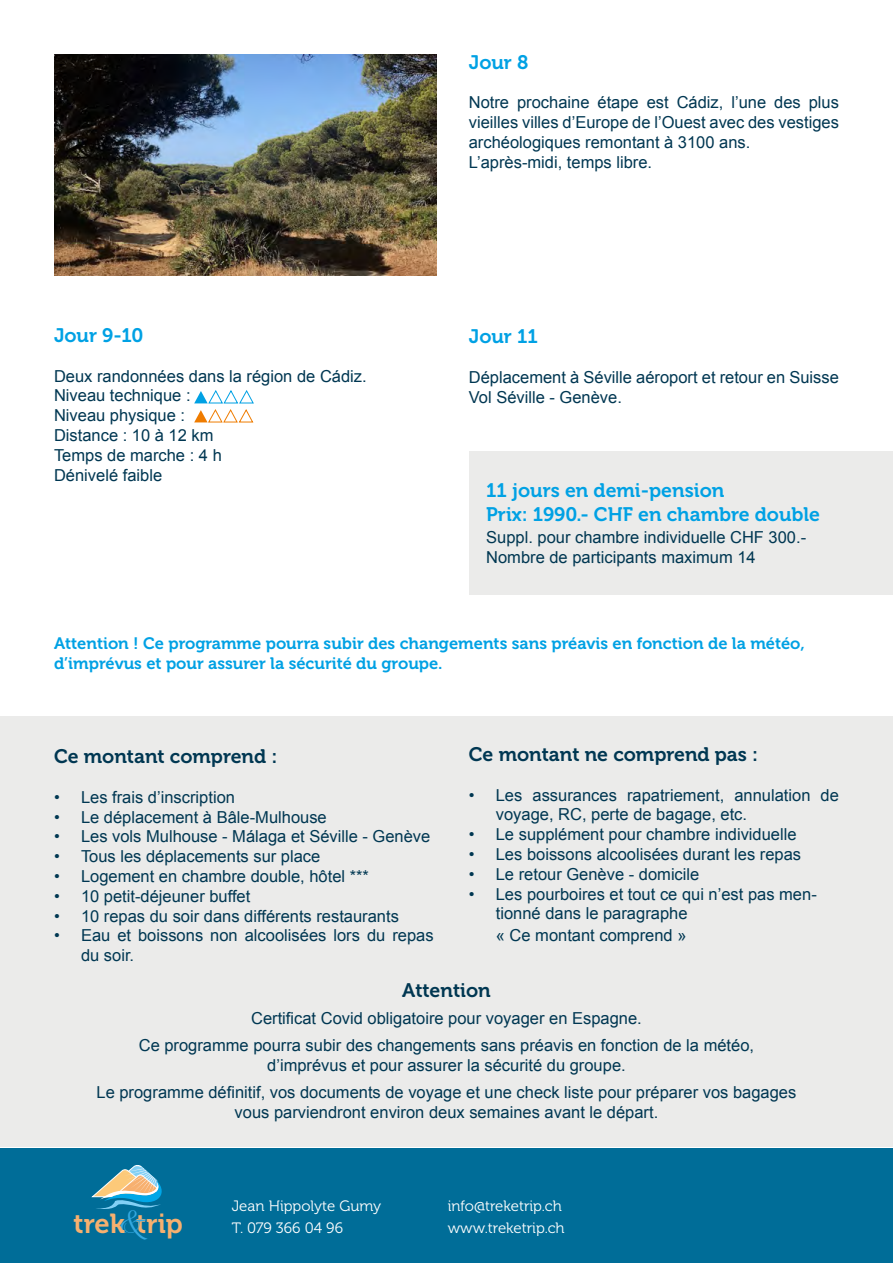
<style>
.page{position:relative;width:893px;height:1263px;background:#fff}
.page>*{position:absolute;margin:0;border:0;box-sizing:border-box;transform-origin:0 0}
.t1{font:27.45px "Museo 700";color:#f7b06f}
.t2{font:19.5px/23.4px "Museo 700";color:#00a1e4}
.t3{font:19.5px "Museo 700";color:#003752}
.t4{font:16.5px/19.8px "Arial";color:#003752}
.t5{font:16.5px/19.8px "Museo 700";color:#00a1e4}
.t6{font:15px "Museo 300";color:#fff}
.s1{font-family:"Adorable";font-size:35.7px;color:#34a9e1}
</style>
<div class="page">
<div style="left:0;top:716px;width:893px;height:431px;background:#ebebea"></div>
<div style="left:0;top:1148px;width:893px;height:115px;background:#006d98"></div>
<svg style="left:91px;top:1165px;width:71px;height:44px"></svg>
<img style="left:54px;top:54px;width:383px;height:221px">
<div style="left:469px;top:451px;width:424px;height:144px;background:#ebebea"></div>
<svg style="left:194px;top:390px;width:60px;height:33px"></svg>
<p class="t2" style="left:54px;top:324px;width:91px">Jour 9-10</p>
<p class="t4" style="left:54px;top:366px;width:314px">Deux randonnées dans la région de Cádiz.<br>Niveau technique :<br>Niveau physique :<br>Distance : 10 à 12 km<br>Temps de marche : 4 h<br>Dénivelé faible</p>
<p class="t2" style="left:469px;top:50px;width:61px">Jour 8</p>
<p class="t4" style="left:469px;top:93px;width:372px">Notre prochaine étape est Cádiz, l’une des plus vieilles villes d’Europe de l’Ouest avec des vestiges archéologiques remontant à 3100 ans.<br>L’après-midi, temps libre.</p>
<p class="t2" style="left:469px;top:325px;width:71px">Jour 11</p>
<p class="t4" style="left:469px;top:367px;width:372px">Déplacement à Séville aéroport et retour en Suisse<br>Vol Séville - Genève.</p>
<p class="t2" style="left:486px;top:479px;width:335px">11 jours en demi-pension<br>Prix: 1990.- CHF en chambre double</p>
<p class="t4" style="left:486px;top:527px;width:322px">Suppl. pour chambre individuelle CHF 300.-<br>Nombre de participants maximum 14</p>
<p class="t5" style="left:54px;top:633px;width:752px">Attention ! Ce programme pourra subir des changements sans préavis en fonction de la météo, d’imprévus et pour assurer la sécurité du groupe.</p>
<p class="t3" style="left:469px;top:743px;width:291px">Ce montant ne comprend pas :</p>
<p class="t4" style="left:496px;top:785px;width:345px;text-indent:-27px">• Les assurances rapatriement, annulation de voyage, RC, perte de bagage, etc.</p>
<p class="t4" style="left:469px;top:825px;width:329px">• Le supplément pour chambre individuelle</p>
<p class="t4" style="left:469px;top:844px;width:334px">• Les boissons alcoolisées durant les repas</p>
<p class="t4" style="left:469px;top:864px;width:232px">• Le retour Genève - domicile</p>
<p class="t4" style="left:496px;top:884px;width:323px;text-indent:-27px">• Les pourboires et tout ce qui n’est pas men&shy;tionné dans le paragraphe</p>
<p class="t4" style="left:496px;top:925px;width:192px">« Ce montant comprend »</p>
<p class="t3" style="left:402px;top:979px;width:90px">Attention</p>
<p class="t4" style="left:139px;top:1005px;width:617px;line-height:27px;text-align:center">Certificat Covid obligatoire pour voyager en Espagne.<br>Ce programme pourra subir des changements sans préavis en fonction de la météo,</p>
<p class="t4" style="left:97px;top:1052px;width:701px;line-height:27px;text-align:center">d’imprévus et pour assurer la sécurité du groupe.<br>Le programme définitif, vos documents de voyage et une check liste pour préparer vos bagages</p>
<p class="t4" style="left:235px;top:1102px;width:425px">vous parviendront environ deux semaines avant le départ.</p>
<p class="t3" style="left:54px;top:746px;width:225px">Ce montant comprend :</p>
<p class="t4" style="left:54px;top:787px;width:183px">• Les frais d’inscription</p>
<p class="t4" style="left:54px;top:807px;width:274px">• Le déplacement à Bâle-Mulhouse</p>
<p class="t4" style="left:54px;top:827px;width:378px">• Les vols Mulhouse - Málaga et Séville - Genève</p>
<p class="t4" style="left:54px;top:847px;width:268px">• Tous les déplacements sur place</p>
<p class="t4" style="left:54px;top:866px;width:316px">• Logement en chambre double, hôtel ***</p>
<p class="t4" style="left:54px;top:886px;width:198px">• 10 petit-déjeuner buffet</p>
<p class="t4" style="left:54px;top:906px;width:346px">• 10 repas du soir dans différents restaurants</p>
<p class="t4" style="left:81px;top:926px;width:354px;text-indent:-27px">• Eau et boissons non alcoolisées lors du repas du soir.</p>
<p class="t6" style="left:232px;top:1198px;width:151px">Jean Hippolyte Gumy</p>
<p class="t6" style="left:448px;top:1198px;width:116px">info@treketrip.ch</p>
<h1 class="t1" style="left:74px;top:1208px;width:111px">trek<span class="s1">&amp;</span>trip</h1>
<p class="t6" style="left:232px;top:1219px;width:113px">T. 079 366 04 96</p>
<p class="t6" style="left:448px;top:1219px;width:118px">www.treketrip.ch</p>
</div>
